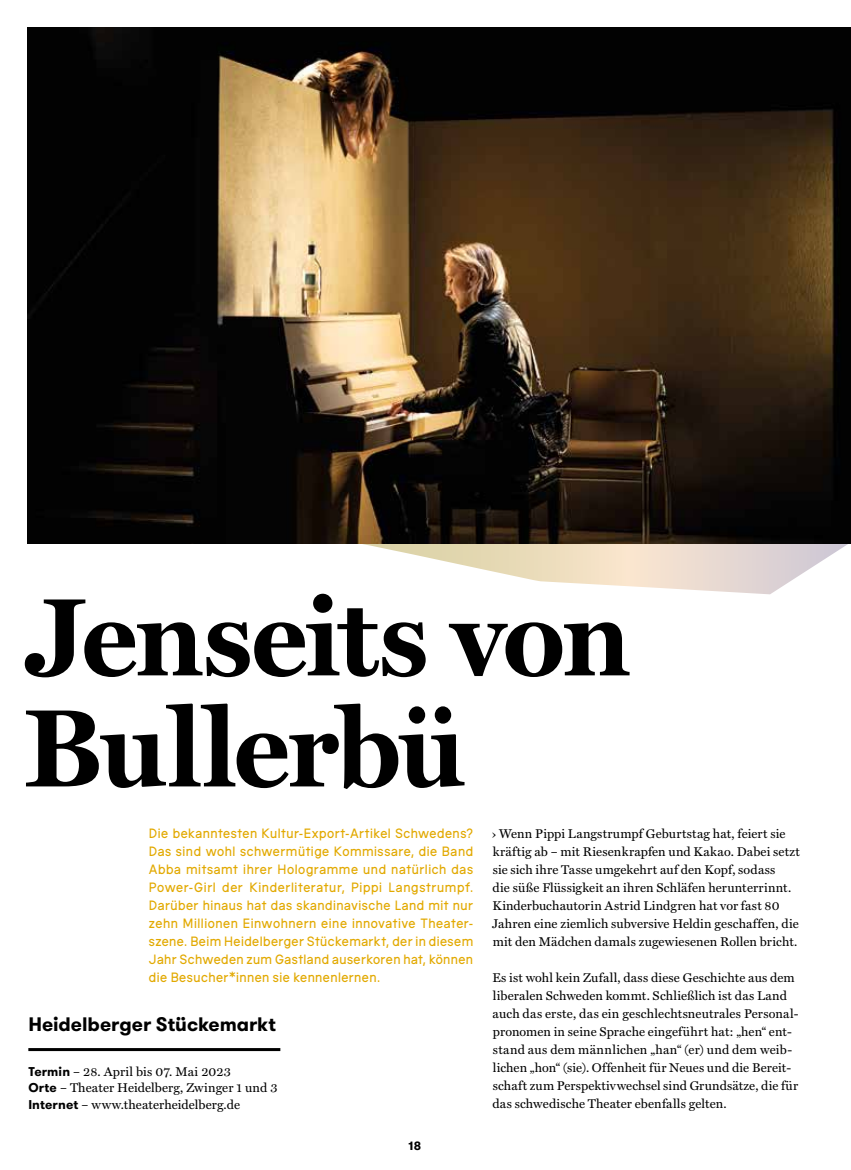
<style>
.page{position:relative;width:851px;height:1170px;background:#fff}
.page>*{position:absolute;margin:0;border:0;box-sizing:border-box;transform-origin:0 0}
.t1{font:700 111px/111px "Miller Text";letter-spacing:-.025em;color:#000}
.t2{font:700 19.5px "GT Walsheim";color:#000}
.t3{font:500 13.5px/18px "Trans Sans Premium";letter-spacing:.035em;color:#e2a900;text-align:justify}
.t4{font:12.75px/18px "Miller Text";letter-spacing:.01em;color:#000}
.t5{font:700 12px "GT Walsheim";color:#000}
.s1{font-family:"GT Walsheim";font-weight:700}
</style>
<div class="page">
<svg style="left:363px;top:544px;width:485px;height:50px"></svg>
<img style="left:27px;top:27px;width:823px;height:517px">
<hr style="left:28px;top:1047px;width:252px;height:3px;background:#000">
<h1 class="t1" style="left:24px;top:584px;width:609px">Jenseits von<br>Bullerbü</h1>
<p class="t3" style="left:149px;top:823px;width:326px">Die bekanntesten Kultur-Export-Artikel Schwedens?<br>Das sind wohl schwermütige Kommissare, die Band Abba mitsamt ihrer Hologramme und natürlich das Power-Girl der Kinderliteratur, Pippi Langstrumpf.<br>Darüber hinaus hat das skandinavische Land mit nur zehn Millionen Einwohnern eine innovative Theater&shy;szene. Beim Heidelberger Stückemarkt, der in diesem Jahr Schweden zum Gastland auserkoren hat, können die Besucher*innen sie kennenlernen.</p>
<h2 class="t2" style="left:28px;top:1011px;width:249px">Heidelberger Stückemarkt</h2>
<p class="t4" style="left:28px;top:1063px;width:251px;line-height:16.5px"><span class="s1">Termin</span> – 28. April bis 07. Mai 2023<br><span class="s1">Orte</span> – Theater Heidelberg, Zwinger 1 und 3<br><span class="s1">Internet</span> – www.theaterheidelberg.de</p>
<p class="t5" style="left:408px;top:1137px;width:14px">18</p>
<p class="t4" style="left:492px;top:825px;width:309px">› Wenn Pippi Langstrumpf Geburtstag hat, feiert sie kräftig ab – mit Riesenkrapfen und Kakao. Dabei setzt sie sich ihre Tasse umgekehrt auf den Kopf, sodass<br>die süße Flüssigkeit an ihren Schläfen herunterrinnt.<br>Kinderbuchautorin Astrid Lindgren hat vor fast 80<br>Jahren eine ziemlich subversive Heldin geschaffen, die mit den Mädchen damals zugewiesenen Rollen bricht.</p>
<p class="t4" style="left:492px;top:969px;width:307px">Es ist wohl kein Zufall, dass diese Geschichte aus dem liberalen Schweden kommt. Schließlich ist das Land auch das erste, das ein geschlechtsneutrales Personal&shy;pronomen in seine Sprache eingeführt hat: „hen“ ent&shy;stand aus dem männlichen „han“ (er) und dem weib&shy;lichen „hon“ (sie). Offenheit für Neues und die Bereit&shy;schaft zum Perspektivwechsel sind Grundsätze, die für das schwedische Theater ebenfalls gelten.</p>
</div>
